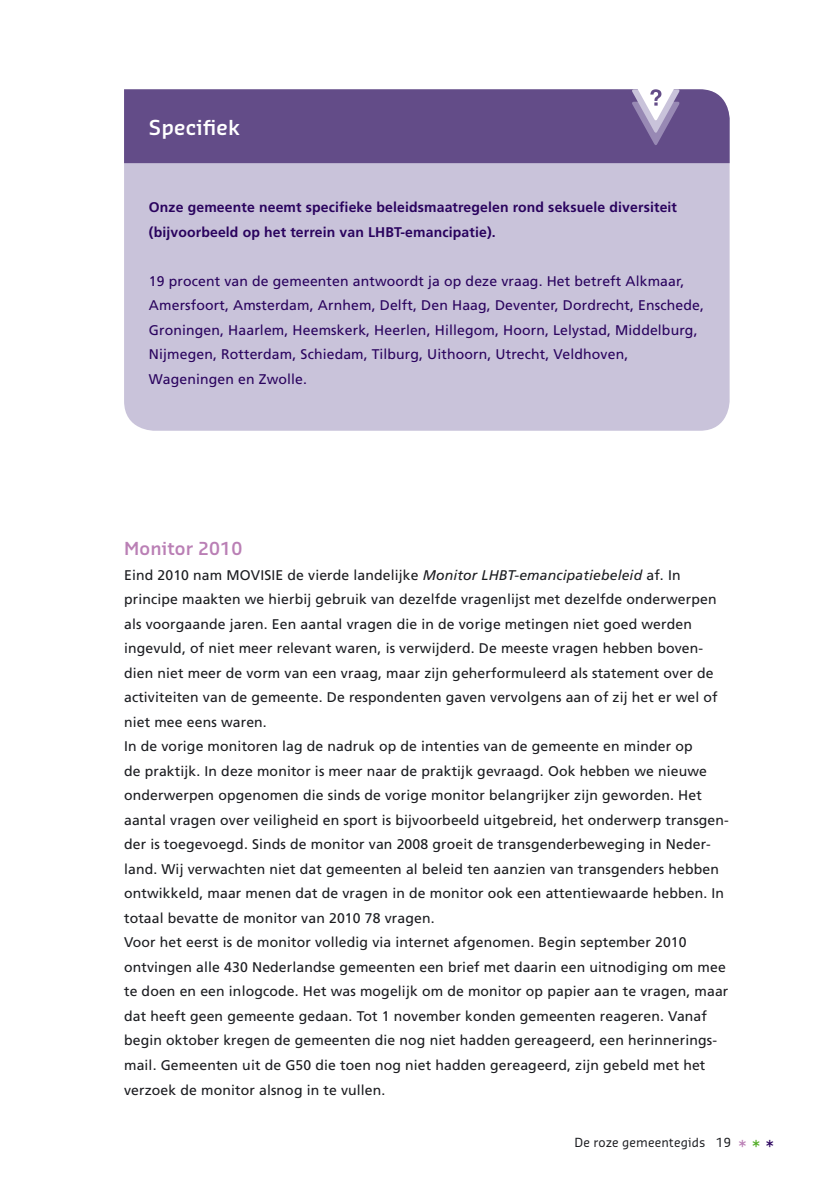
<style>
.page{position:relative;width:814px;height:1191px;background:#fff}
.page>*{position:absolute;margin:0;border:0;box-sizing:border-box;transform-origin:0 0}
.t1{font:600 20.12px "Sansa";letter-spacing:.01em;color:#fff}
.t2{font:600 17.5px "Sansa";letter-spacing:.01em;color:#ba7fb5}
.t3{font:14px/24.5px "Frutiger";letter-spacing:.01em;color:#1b1c20}
.t4{font:14px/24.5px "Frutiger";letter-spacing:.01em;color:#2a035e}
.t5{font:700 14px/24.5px "Frutiger";letter-spacing:.01em;color:#2a035e}
.t6{font:12.25px "Sansa";letter-spacing:.01em;color:#1b1c20}
.s1{font-style:italic}
.s2{font-size:17.5px;color:#ba7fb5}
.s3{font-size:17.5px;color:#50ac25}
.s4{font-size:17.5px;color:#2a035e}
</style>
<div class="page">
<div style="left:124px;top:163px;width:605px;height:268px;background:#c9c3da"></div>
<div style="left:124px;top:89px;width:605px;height:74px;background:#634c88"></div>
<svg style="left:631px;top:89px;width:49px;height:58px"></svg>
<h1 class="t1" style="left:149px;top:114px;width:93px">Specifiek</h1>
<p class="t5" style="left:149px;top:195px;width:529px">Onze gemeente neemt specifieke beleidsmaatregelen rond seksuele diversiteit (bijvoorbeeld op het terrein van LHBT-emancipatie).</p>
<p class="t4" style="left:149px;top:268px;width:556px">19 procent van de gemeenten antwoordt ja op deze vraag. Het betreft Alkmaar, Amersfoort, Amsterdam, Arnhem, Delft, Den Haag, Deventer, Dordrecht, Enschede, Groningen, Haarlem, Heemskerk, Heerlen, Hillegom, Hoorn, Lelystad, Middelburg, Nijmegen, Rotterdam, Schiedam, Tilburg, Uithoorn, Utrecht, Veldhoven, Wageningen en Zwolle.</p>
<p class="t2" style="left:124px;top:537px;width:120px">Monitor 2010</p>
<p class="t3" style="left:124px;top:562px;width:606px">Eind 2010 nam MOVISIE de vierde landelijke <span class="s1">Monitor LHBT-emancipatiebeleid</span> af. In principe maakten we hierbij gebruik van dezelfde vragenlijst met dezelfde onderwerpen als voorgaande jaren. Een aantal vragen die in de vorige metingen niet goed werden ingevuld, of niet meer relevant waren, is verwijderd. De meeste vragen hebben boven&shy;dien niet meer de vorm van een vraag, maar zijn geherformuleerd als statement over de activiteiten van de gemeente. De respondenten gaven vervolgens aan of zij het er wel of niet mee eens waren.<br>In de vorige monitoren lag de nadruk op de intenties van de gemeente en minder op<br>de praktijk. In deze monitor is meer naar de praktijk gevraagd. Ook hebben we nieuwe onderwerpen opgenomen die sinds de vorige monitor belangrijker zijn geworden. Het aantal vragen over veiligheid en sport is bijvoorbeeld uitgebreid, het onderwerp transgen&shy;der is toegevoegd. Sinds de monitor van 2008 groeit de transgenderbeweging in Neder&shy;land. Wij verwachten niet dat gemeenten al beleid ten aanzien van transgenders hebben ontwikkeld, maar menen dat de vragen in de monitor ook een attentiewaarde hebben. In totaal bevatte de monitor van 2010 78 vragen.<br>Voor het eerst is de monitor volledig via internet afgenomen. Begin september 2010 ontvingen alle 430 Nederlandse gemeenten een brief met daarin een uitnodiging om mee te doen en een inlogcode. Het was mogelijk om de monitor op papier aan te vragen, maar dat heeft geen gemeente gedaan. Tot 1 november konden gemeenten reageren. Vanaf begin oktober kregen de gemeenten die nog niet hadden gereageerd, een herinnerings&shy;mail. Gemeenten uit de G50 die toen nog niet hadden gereageerd, zijn gebeld met het verzoek de monitor alsnog in te vullen.</p>
<p class="t6" style="left:574px;top:1135px;width:201px">De roze gemeentegids 19 <span class="s2">*</span> <span class="s3">*</span> <span class="s4">*</span></p>
</div>
